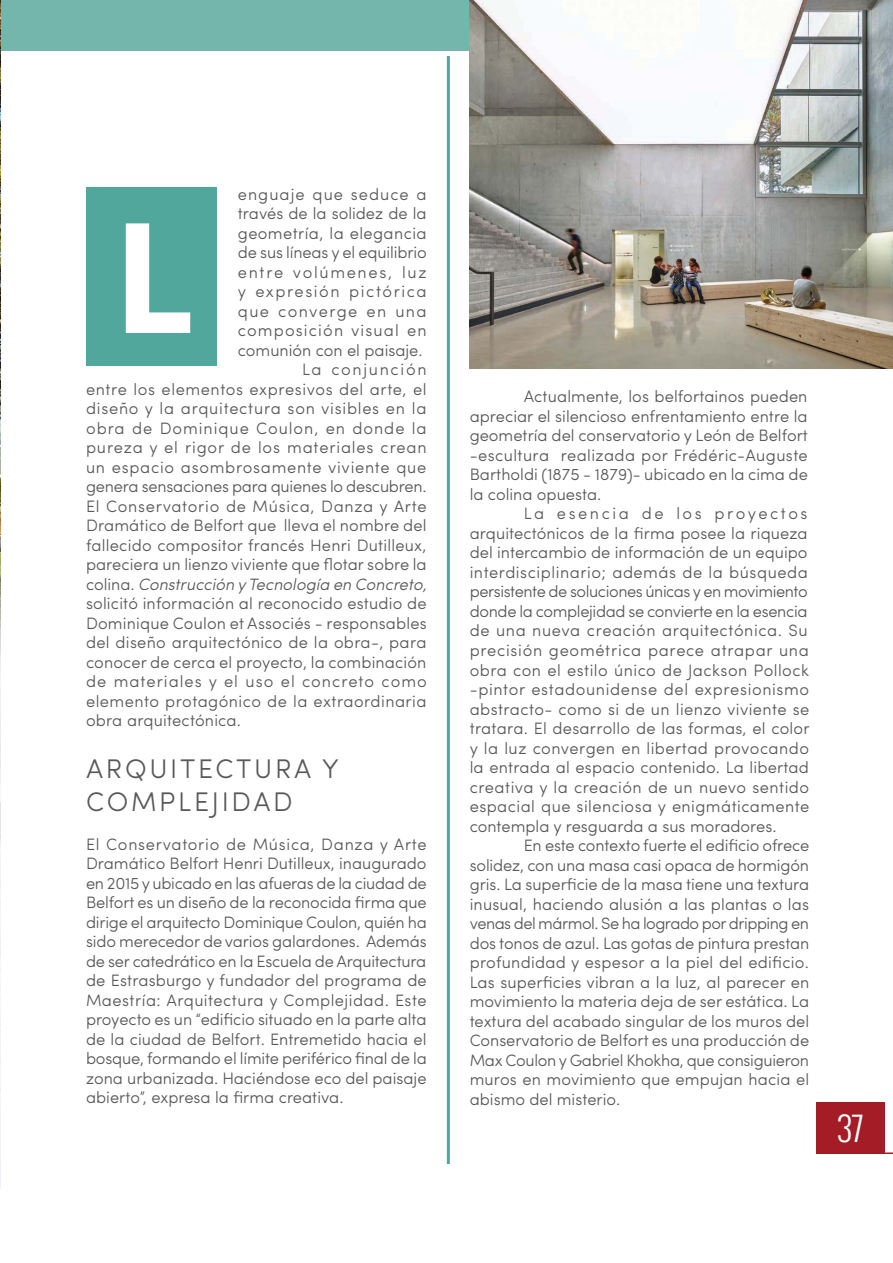
<style>
.page{position:relative;width:893px;height:1263px;background:#fff}
.page>*{position:absolute;margin:0;border:0;box-sizing:border-box;transform-origin:0 0}
.t1{font:700 159px "Sofia Pro";color:#fff}
.t2{font:300 33px "Oswald";color:#fff}
.t3{font:300 27px/32.4px "Sofia Pro";letter-spacing:.1em;color:#58595b}
.t4{font:300 16.5px/19.5px "Sofia Pro";letter-spacing:.015em;color:#58595b;text-align:justify}
.t5{font:300 16.5px "Sofia Pro";letter-spacing:.06em;color:#58595b}
.t6{font:300 16.5px "Sofia Pro";letter-spacing:.045em;color:#58595b}
.t7{font:italic 300 16.5px "Sofia Pro";color:#58595b}
.t8{font:300 16.5px "Sofia Pro";letter-spacing:-.015em;color:#58595b}
.t9{font:300 16.5px "Sofia Pro";letter-spacing:.035em;color:#58595b}
.t10{font:300 16.5px "Sofia Pro";letter-spacing:.05em;color:#58595b}
.t11{font:300 16.5px "Sofia Pro";letter-spacing:.04em;color:#58595b}
.t12{font:300 16.5px "Sofia Pro";letter-spacing:.1em;color:#58595b}
.t13{font:300 16.5px "Sofia Pro";letter-spacing:-.01em;color:#58595b}
.t14{font:300 16.5px "Sofia Pro";letter-spacing:.095em;color:#58595b}
.t15{font:300 16.5px "Sofia Pro";letter-spacing:.07em;color:#58595b}
.t16{font:300 16.5px "Sofia Pro";letter-spacing:.085em;color:#58595b}
.s1{font-style:normal}
</style>
<div class="page">
<div style="left:816px;top:1103px;width:68px;height:51px;background:#a41d26"></div>
<hr style="left:816px;top:1152px;width:77px;height:2px;background:#a41d26">
<img style="left:0;top:0;width:1px;height:1188px">
<hr style="left:447px;top:56px;width:3px;height:1108px;background:#52a79c">
<div style="left:86px;top:187px;width:131px;height:179px;background:#52a79c"></div>
<div style="left:1px;top:0;width:892px;height:50px;background:#74b5ac"></div>
<img style="left:469px;top:0;width:424px;height:369px">
<p class="t5" style="left:238px;top:188px;width:190px">enguaje que seduce a</p>
<p class="t4" style="left:238px;top:206px;width:190px">través de la solidez de la</p>
<p class="t4" style="left:238px;top:225px;width:190px">geometría, la elegancia</p>
<p class="t13" style="left:238px;top:247px;width:190px">de sus líneas y el equilibrio</p>
<p class="t12" style="left:238px;top:266px;width:190px">entre volúmenes, luz</p>
<p class="t14" style="left:238px;top:286px;width:190px">y expresión pictórica</p>
<p class="t16" style="left:238px;top:305px;width:190px">que converge en una</p>
<p class="t15" style="left:238px;top:325px;width:190px">composición visual en</p>
<p class="t4" style="left:238px;top:342px;width:186px">comunión con el paisaje.</p>
<p class="t12" style="left:302px;top:364px;width:126px">La conjunción</p>
<p class="t9" style="left:86px;top:383px;width:342px">entre los elementos expresivos del arte, el</p>
<p class="t6" style="left:86px;top:403px;width:342px">diseño y la arquitectura son visibles en la</p>
<p class="t5" style="left:86px;top:422px;width:342px">obra de Dominique Coulon, en donde la</p>
<p class="t10" style="left:86px;top:442px;width:342px">pureza y el rigor de los materiales crean</p>
<p class="t6" style="left:86px;top:461px;width:342px">un espacio asombrosamente viviente que</p>
<p class="t8" style="left:86px;top:481px;width:342px">genera sensaciones para quienes lo descubren.</p>
<p class="t11" style="left:86px;top:500px;width:342px">El Conservatorio de Música, Danza y Arte</p>
<p class="t4" style="left:86px;top:518px;width:342px">Dramático de Belfort que lleva el nombre del</p>
<p class="t4" style="left:86px;top:537px;width:342px">fallecido compositor francés Henri Dutilleux,</p>
<p class="t4" style="left:86px;top:557px;width:342px">pareciera un lienzo viviente que flotar sobre la</p>
<p class="t7" style="left:86px;top:578px;width:342px"><span class="s1">colina.</span> Construcción y Tecnología en Concreto,</p>
<p class="t4" style="left:86px;top:596px;width:342px">solicitó información al reconocido estudio de</p>
<p class="t4" style="left:86px;top:615px;width:342px">Dominique Coulon et Associés - responsables</p>
<p class="t4" style="left:86px;top:635px;width:342px">del diseño arquitectónico de la obra-, para</p>
<p class="t4" style="left:86px;top:654px;width:342px">conocer de cerca el proyecto, la combinación</p>
<p class="t5" style="left:86px;top:676px;width:342px">de materiales y el uso el concreto como</p>
<p class="t4" style="left:86px;top:693px;width:342px">elemento protagónico de la extraordinaria</p>
<p class="t4" style="left:86px;top:713px;width:156px">obra arquitectónica.</p>
<h3 class="t3" style="left:86px;top:756px;width:254px">ARQUITECTURA Y<br>COMPLEJIDAD</h3>
<p class="t4" style="left:86px;top:836px;width:342px">El Conservatorio de Música, Danza y Arte Dramático Belfort Henri Dutilleux, inaugurado en 2015 y ubicado en las afueras de la ciudad de Belfort es un diseño de la reconocida firma que dirige el arquitecto Dominique Coulon, quién ha sido merecedor de varios galardones. Además de ser catedrático en la Escuela de Arquitectura de Estrasburgo y fundador del programa de Maestría: Arquitectura y Complejidad. Este proyecto es un “edificio situado en la parte alta de la ciudad de Belfort. Entremetido hacia el bosque, formando el límite periférico final de la zona urbanizada. Haciéndose eco del paisaje abierto”, expresa la firma creativa.</p>
<h1 class="t1" style="left:113px;top:219px;width:83px">L</h1>
<p class="t4" style="left:470px;top:389px;width:340px;text-indent:54px">Actualmente, los belfortainos pueden apreciar el silencioso enfrentamiento entre la geometría del conservatorio y León de Belfort -escultura realizada por Frédéric-Auguste Bartholdi (1875 - 1879)- ubicado en la cima de la colina opuesta.</p>
<p class="t4" style="left:470px;top:506px;width:342px;text-align:left;text-indent:54px">La esencia de los proyectos arquitectónicos de la firma posee la riqueza del intercambio de información de un equipo interdisciplinario; además de la búsqueda persistente de soluciones únicas y en movimiento donde la complejidad se convierte en la esencia de una nueva creación arquitectónica. Su precisión geométrica parece atrapar una obra con el estilo único de Jackson Pollock -pintor estadounidense del expresionismo abstracto- como si de un lienzo viviente se tratara. El desarrollo de las formas, el color y la luz convergen en libertad provocando la entrada al espacio contenido. La libertad creativa y la creación de un nuevo sentido espacial que silenciosa y enigmáticamente contempla y resguarda a sus moradores.</p>
<p class="t4" style="left:470px;top:837px;width:341px;text-indent:54px">En este contexto fuerte el edificio ofrece solidez, con una masa casi opaca de hormigón gris. La superficie de la masa tiene una textura inusual, haciendo alusión a las plantas o las venas del mármol. Se ha logrado por dripping en dos tonos de azul. Las gotas de pintura prestan profundidad y espesor a la piel del edificio.<br>Las superficies vibran a la luz, al parecer en movimiento la materia deja de ser estática. La textura del acabado singular de los muros del Conservatorio de Belfort es una producción de Max Coulon y Gabriel Khokha, que consiguieron muros en movimiento que empujan hacia el abismo del misterio.</p>
<h2 class="t2" style="left:837px;top:1103px;width:28px">37</h2>
</div>
